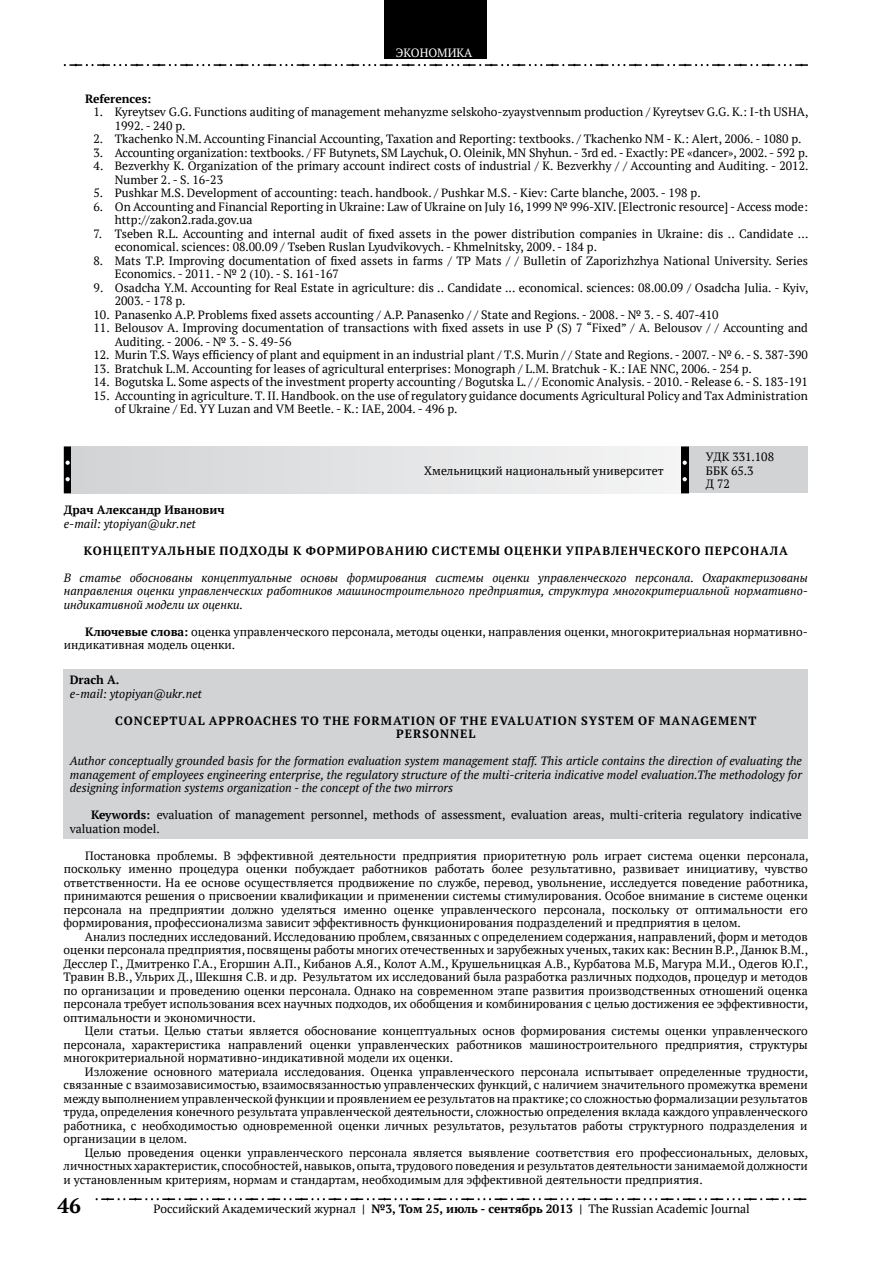
<style>
.page{position:relative;width:893px;height:1263px;background:#fff}
.page>*{position:absolute;margin:0;border:0;box-sizing:border-box;transform-origin:0 0}
.t1{font:700 21px "PT Serif";color:#000}
.t2{font:12px/13.5px "PT Serif";color:#000}
.t3{font:italic 12px/13.5px "PT Serif";color:#000;text-align:justify}
.t4{font:700 12px/13.5px "PT Serif";letter-spacing:.08em;color:#000;text-align:center}
.t5{font:700 12px "PT Serif";color:#000}
.t6{font:12px "PT Serif";color:#fff}
.s1{font-weight:700}
</style>
<div class="page">
<div style="left:385px;top:0;width:102px;height:58px;background:#000"></div>
<svg style="left:64px;top:64px;width:744px;height:3px"></svg>
<svg style="left:96px;top:1198px;width:710px;height:3px"></svg>
<div style="left:689px;top:446px;width:119px;height:47px;background:#d1d3d4"></div>
<svg style="left:64px;top:446px;width:625px;height:47px"></svg>
<div style="left:64px;top:669px;width:744px;height:170px;background:#d1d3d4"></div>
<p class="t6" style="left:396px;top:45px;width:78px">ЭКОНОМИКА</p>
<p class="t5" style="left:85px;top:91px;width:68px">REFERENCES:</p>
<p class="t2" style="left:115px;top:105px;width:695px;text-indent:-21px">1. Kyreytsev G.G. Functions auditing of management mehanyzme selskoho-zyaystvennыm production / Kyreytsev G.G. K.: I-th USHA,<br>1992. - 240 p.</p>
<p class="t2" style="left:94px;top:132px;width:710px">2. Tkachenko N.M. Accounting Financial Accounting, Taxation and Reporting: textbooks. / Tkachenko NM - K.: Alert, 2006. - 1080 p.</p>
<p class="t2" style="left:94px;top:146px;width:716px">3. Accounting organization: textbooks. / FF Butynets, SM Laychuk, O. Oleinik, MN Shyhun. - 3rd ed. - Exactly: PE «dancer», 2002. - 592 p.</p>
<p class="t2" style="left:115px;top:159px;width:695px;text-indent:-21px">4. Bezverkhy K. Organization of the primary account indirect costs of industrial / K. Bezverkhy / / Accounting and Auditing. - 2012.<br>Number 2. - S. 16-23</p>
<p class="t2" style="left:94px;top:186px;width:609px">5. Pushkar M.S. Development of accounting: teach. handbook. / Pushkar M.S. - Kiev: Carte blanche, 2003. - 198 p.</p>
<p class="t2" style="left:115px;top:200px;width:695px;text-indent:-21px">6. On Accounting and Financial Reporting in Ukraine: Law of Ukraine on July 16, 1999 № 996-XIV. [Electronic resource] -Access mode: http://zakon2.rada.gov.ua</p>
<p class="t2" style="left:115px;top:227px;width:695px;text-indent:-21px">7. Tseben R.L. Accounting and internal audit of fixed assets in the power distribution companies in Ukraine: dis .. Candidate ... economical. sciences: 08.00.09 / Tseben Ruslan Lyudvikovych. - Khmelnitsky, 2009. - 184 p.</p>
<p class="t2" style="left:115px;top:254px;width:695px;text-indent:-21px">8. Mats T.P. Improving documentation of fixed assets in farms / TP Mats / / Bulletin of Zaporizhzhya National University. Series<br>Economics. - 2011. - № 2 (10). - S. 161-167</p>
<p class="t2" style="left:115px;top:281px;width:695px;text-indent:-21px">9. Osadcha Y.M. Accounting for Real Estate in agriculture: dis .. Candidate ... economical. sciences: 08.00.09 / Osadcha Julia. - Kyiv,<br>2003. - 178 p.</p>
<p class="t2" style="left:94px;top:308px;width:626px">10. Panasenko A.P. Problems fixed assets accounting / A.P. Panasenko / / State and Regions. - 2008. - № 3. - S. 407-410</p>
<p class="t2" style="left:115px;top:321px;width:695px;text-indent:-21px">11. Belousov A. Improving documentation of transactions with fixed assets in use P (S) 7 “Fixed” / A. Belousov / / Accounting and<br>Auditing. - 2006. - № 3. - S. 49-56</p>
<p class="t2" style="left:94px;top:348px;width:716px">12. Murin T.S. Ways efficiency of plant and equipment in an industrial plant / T.S. Murin / / State and Regions. - 2007. - № 6. - S. 387-390</p>
<p class="t2" style="left:94px;top:362px;width:660px">13. Bratchuk L.M. Accounting for leases of agricultural enterprises: Monograph / L.M. Bratchuk - K.: IAE NNC, 2006. - 254 p.</p>
<p class="t2" style="left:94px;top:375px;width:716px">14. Bogutska L. Some aspects of the investment property accounting / Bogutska L. / / Economic Analysis. - 2010. - Release 6. - S. 183-191</p>
<p class="t2" style="left:115px;top:389px;width:695px;text-indent:-21px">15. Accounting in agriculture. T. II. Handbook. on the use of regulatory guidance documents Agricultural Policy and Tax Administration of Ukraine / Ed. YY Luzan and VM Beetle. - K.: IAE, 2004. - 496 p.</p>
<p class="t2" style="left:424px;top:463px;width:241px">Хмельницкий национальный университет</p>
<p class="t2" style="left:706px;top:450px;width:70px">УДК 331.108<br>ББК 65.3<br>Д 72</p>
<p class="t5" style="left:64px;top:502px;width:162px">ДРАЧ АЛЕКСАНДР ИВАНОВИЧ</p>
<p class="t3" style="left:64px;top:517px;width:134px">e-mail: ytopiyan@ukr.net</p>
<p class="t4" style="left:84px;top:544px;width:703px">КОНЦЕПТУАЛЬНЫЕ ПОДХОДЫ К ФОРМИРОВАНИЮ СИСТЕМЫ ОЦЕНКИ УПРАВЛЕНЧЕСКОГО ПЕРСОНАЛА</p>
<p class="t3" style="left:64px;top:571px;width:746px">В статье обоснованы концептуальные основы формирования системы оценки управленческого персонала. Охарактеризованы направления оценки управленческих работников машиностроительного предприятия, структура многокритериальной нормативно&shy;индикативной модели их оценки.</p>
<p class="t2" style="left:64px;top:625px;width:746px;text-indent:21px"><span class="s1">КЛЮЧЕВЫЕ СЛОВА:</span> оценка управленческого персонала, методы оценки, направления оценки, многокритериальная нормативно&shy;индикативная модель оценки.</p>
<p class="t4" style="left:70px;top:673px;width:51px">DRACH А.</p>
<p class="t3" style="left:70px;top:687px;width:134px">e-mail: ytopiyan@ukr.net</p>
<p class="t4" style="left:115px;top:713px;width:643px">CONC EPTUAL APPROAC HES TO THE FORMATION OF THE EVALUATION SYSTEM OF MANAGEMENT<br>PERSONNEL</p>
<p class="t3" style="left:70px;top:754px;width:734px">Author conceptually grounded basis for the formation evaluation system management staff. This article contains the direction of evaluating the management of employees engineering enterprise, the regulatory structure of the multi-criteria indicative model evaluation.The methodology for designing information systems organization - the concept of the two mirrors</p>
<p class="t2" style="left:70px;top:808px;width:734px;text-indent:21px"><span class="s1">KEYWORDS:</span> evaluation of management personnel, methods of assessment, evaluation areas, multi-criteria regulatory indicative valuation model.</p>
<p class="t2" style="left:64px;top:849px;width:746px;text-align:justify;text-indent:21px">Постановка проблемы. В эффективной деятельности предприятия приоритетную роль играет система оценки персонала, поскольку именно процедура оценки побуждает работников работать более результативно, развивает инициативу, чувство ответственности. На ее основе осуществляется продвижение по службе, перевод, увольнение, исследуется поведение работника, принимаются решения о присвоении квалификации и применении системы стимулирования. Особое внимание в системе оценки персонала на предприятии должно уделяться именно оценке управленческого персонала, поскольку от оптимальности его формирования, профессионализма зависит эффективность функционирования подразделений и предприятия в целом.</p>
<p class="t2" style="left:64px;top:930px;width:746px;text-align:justify;text-indent:21px">Анализ последних исследований. Исследованию проблем, связанных с определением содержания, направлений, форм и методов оценки персонала предприятия,посвящены работы многих отечественных и зарубежных ученых,таких как: Веснин В.Р.,Данюк В.М., Десслер Г., Дмитренко Г.А., Егоршин А.П., Кибанов А.Я., Колот А.М., Крушельницкая А.В., Курбатова М.Б, Магура М.И., Одегов Ю.Г., Травин В.В., Ульрих Д., Шекшня С.В. и др. Результатом их исследований была разработка различных подходов, процедур и методов по организации и проведению оценки персонала. Однако на современном этапе развития производственных отношений оценка персонала требует использования всех научных подходов, их обобщения и комбинирования с целью достижения ее эффективности, оптимальности и экономичности.</p>
<p class="t2" style="left:64px;top:1024px;width:746px;text-align:justify;text-indent:21px">Цели статьи. Целью статьи является обоснование концептуальных основ формирования системы оценки управленческого персонала, характеристика направлений оценки управленческих работников машиностроительного предприятия, структуры многокритериальной нормативно-индикативной модели их оценки.</p>
<p class="t2" style="left:64px;top:1065px;width:746px;text-align:justify;text-indent:21px">Изложение основного материала исследования. Оценка управленческого персонала испытывает определенные трудности, связанные с взаимозависимостью, взаимосвязанностью управленческих функций, с наличием значительного промежутка времени между выполнением управленческой функции ипроявлением ее результатов на практике; со сложностьюформализации результатов труда, определения конечного результата управленческой деятельности, сложностью определения вклада каждого управленческого работника, с необходимостью одновременной оценки личных результатов, результатов работы структурного подразделения и организации в целом.</p>
<p class="t2" style="left:64px;top:1146px;width:746px;text-align:justify;text-indent:21px">Целью проведения оценки управленческого персонала является выявление соответствия его профессиональных, деловых, личностных характеристик, способностей,навыков,опыта,трудового поведения и результатов деятельности занимаемой должности и установленным критериям, нормам и стандартам, необходимым для эффективной деятельности предприятия.</p>
<h1 class="t1" style="left:57px;top:1192px;width:25px">46</h1>
<p class="t2" style="left:154px;top:1202px;width:598px">Российский Академический журнал <span class="s1">| №3, ТОМ 25, ИЮЛЬ - СЕНТЯБРЬ 2013 |</span> The Russian Academic Journal</p>
</div>
